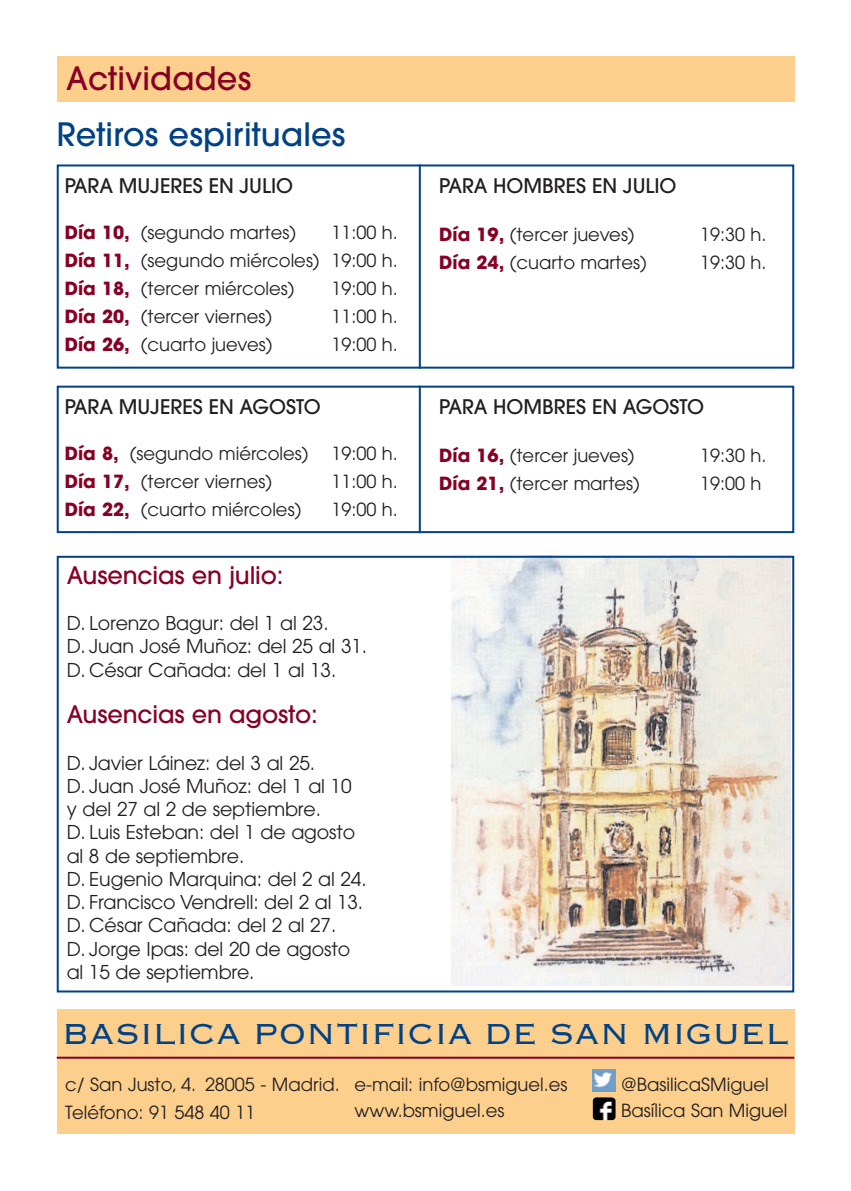
<style>
.page{position:relative;width:851px;height:1191px;background:#fff}
.page>*{position:absolute;margin:0;border:0;box-sizing:border-box;transform-origin:0 0}
.t1{font:300 38px "Copperplate";color:#014286}
.t2{font:500 32px "Avant Garde";letter-spacing:.005em;color:#014286}
.t3{font:500 32px "Avant Garde";letter-spacing:.005em;color:#870126}
.t4{font:500 24px "Avant Garde";letter-spacing:-.005em;color:#870126}
.t5{font:500 20px "Avant Garde";color:#231f20}
.t6{font:19px/23.2px "Avant Garde";letter-spacing:-.005em;color:#231f20}
.t7{font:18px/28px "Avant Garde";color:#231f20}
.s1{font-weight:700;color:#870126}
</style>
<div class="page">
<div style="left:57px;top:57px;width:737px;height:45px;background:#fdcf8d"></div>
<div style="left:57px;top:1009px;width:737px;height:125px;background:#fdcf8d"></div>
<hr style="left:57px;top:1056px;width:737px;height:2px;background:#870126">
<div style="left:57px;top:164px;width:737px;height:205px;border:2px solid #014286"></div>
<hr style="left:419px;top:164px;width:2px;height:205px;background:#014286">
<div style="left:57px;top:386px;width:737px;height:147px;border:2px solid #014286"></div>
<hr style="left:419px;top:386px;width:2px;height:147px;background:#014286">
<img style="left:592px;top:1069px;width:23px;height:22px">
<img style="left:592px;top:1097px;width:23px;height:23px">
<img style="left:451px;top:559px;width:339px;height:426px">
<div style="left:57px;top:556px;width:737px;height:436px;border:2px solid #014286"></div>
<h2 class="t3" style="left:66px;top:66px;width:187px">Actividades</h2>
<h2 class="t2" style="left:57px;top:122px;width:290px">Retiros espirituales</h2>
<p class="t5" style="left:65px;top:178px;width:230px">PARA MUJERES EN JULIO</p>
<p class="t7" style="left:65px;top:220px;width:233px"><span class="s1">Día 10,</span> (segundo martes)</p>
<p class="t7" style="left:65px;top:220px;width:334px;text-align:justify;text-indent:267px">11:00 h.<br><span class="s1">Día 11,</span> (segundo miércoles) 19:00 h.<br><span class="s1">Día 18,</span> (tercer miércoles)</p>
<p class="t7" style="left:331px;top:276px;width:68px">19:00 h.</p>
<p class="t7" style="left:65px;top:304px;width:209px"><span class="s1">Día 20,</span> (tercer viernes)</p>
<p class="t7" style="left:331px;top:304px;width:68px">11:00 h.</p>
<p class="t7" style="left:65px;top:332px;width:209px"><span class="s1">Día 26,</span> (cuarto jueves)</p>
<p class="t7" style="left:331px;top:332px;width:68px">19:00 h.</p>
<p class="t5" style="left:65px;top:399px;width:257px">PARA MUJERES EN AGOSTO</p>
<p class="t7" style="left:65px;top:441px;width:245px"><span class="s1">Día 8,</span> (segundo miércoles)</p>
<p class="t7" style="left:331px;top:441px;width:68px">19:00 h.</p>
<p class="t7" style="left:65px;top:469px;width:209px"><span class="s1">Día 17,</span> (tercer viernes)</p>
<p class="t7" style="left:331px;top:469px;width:68px">11:00 h.</p>
<p class="t7" style="left:65px;top:497px;width:238px"><span class="s1">Día 22,</span> (cuarto miércoles)</p>
<p class="t7" style="left:331px;top:497px;width:68px">19:00 h.</p>
<h3 class="t4" style="left:67px;top:566px;width:218px">Ausencias en julio:</h3>
<p class="t6" style="left:67px;top:613px;width:302px">D. Lorenzo Bagur: del 1 al 23.<br>D. Juan José Muñoz: del 25 al 31.<br>D. César Cañada: del 1 al 13.</p>
<h3 class="t4" style="left:67px;top:705px;width:252px">Ausencias en agosto:</h3>
<p class="t6" style="left:67px;top:752px;width:301px">D. Javier Láinez: del 3 al 25.<br>D. Juan José Muñoz: del 1 al 10<br>y del 27 al 2 de septiembre.<br>D. Luis Esteban: del 1 de agosto al 8 de septiembre.<br>D. Eugenio Marquina: del 2 al 24.<br>D. Francisco Vendrell: del 2 al 13.<br>D. César Cañada: del 2 al 27.<br>D. Jorge Ipas: del 20 de agosto al 15 de septiembre.</p>
<p class="t5" style="left:439px;top:178px;width:239px">PARA HOMBRES EN JULIO</p>
<p class="t7" style="left:439px;top:222px;width:197px"><span class="s1">Día 19,</span> (tercer jueves)</p>
<p class="t7" style="left:700px;top:222px;width:68px">19:30 h.</p>
<p class="t7" style="left:439px;top:250px;width:209px"><span class="s1">Día 24,</span> (cuarto martes)</p>
<p class="t7" style="left:700px;top:250px;width:68px">19:30 h.</p>
<p class="t5" style="left:439px;top:399px;width:266px">PARA HOMBRES EN AGOSTO</p>
<p class="t7" style="left:439px;top:443px;width:197px"><span class="s1">Día 16,</span> (tercer jueves)</p>
<p class="t7" style="left:700px;top:443px;width:68px">19:30 h.</p>
<p class="t7" style="left:439px;top:471px;width:202px"><span class="s1">Día 21,</span> (tercer martes)</p>
<p class="t7" style="left:700px;top:471px;width:63px">19:00 h</p>
<h1 class="t1" style="left:62px;top:1009px;width:728px">BASILICA PONTIFICIA DE SAN MIGUEL</h1>
<p class="t7" style="left:621px;top:1073px;width:168px;line-height:26px">@BasilicaSMiguel<br>Basílica San Miguel</p>
<p class="t7" style="left:65px;top:1072px;width:276px">c/ San Justo, 4. 28005 - Madrid.<br>Teléfono: 91 548 40 11</p>
<p class="t7" style="left:354px;top:1073px;width:214px;line-height:26px">e-mail: info@bsmiguel.es www.bsmiguel.es</p>
</div>
